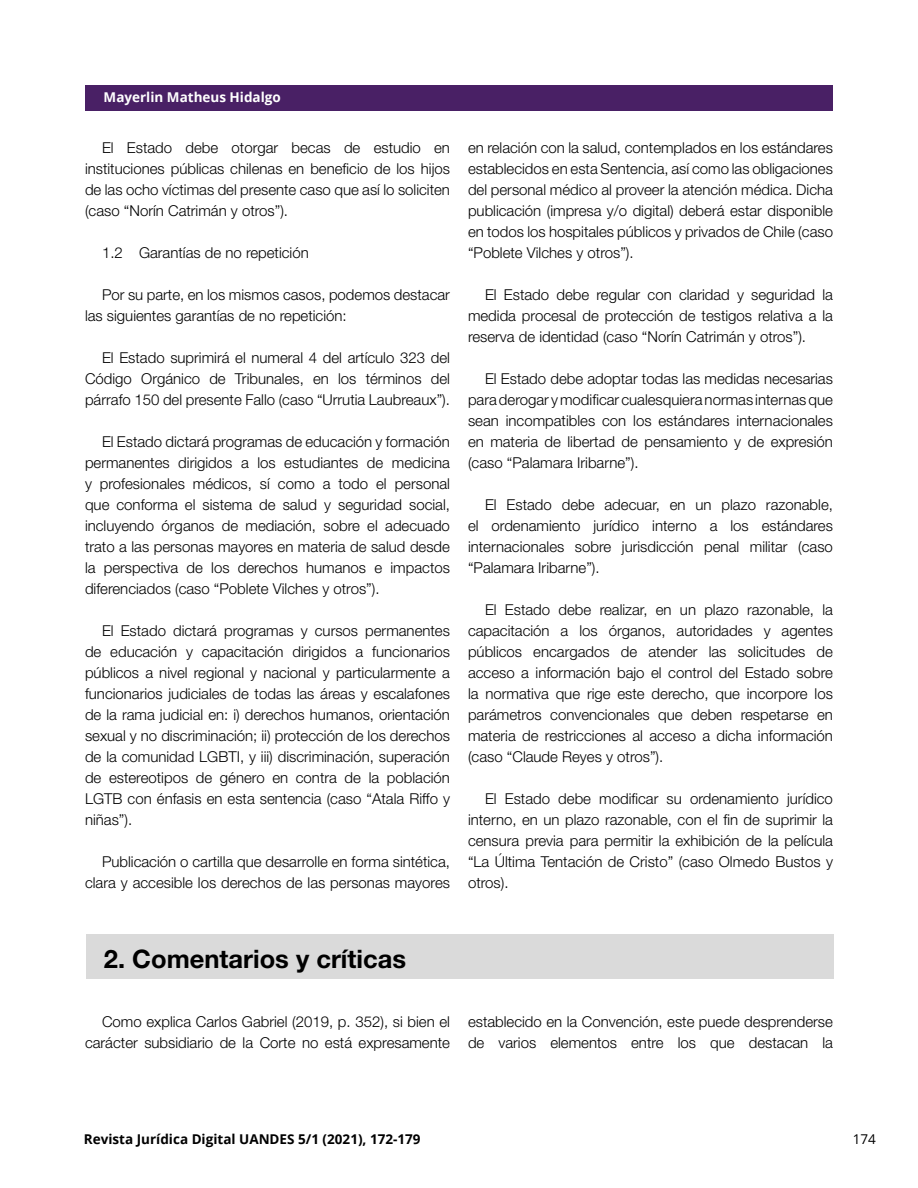
<style>
.page{position:relative;width:918px;height:1188px;background:#fff}
.page>*{position:absolute;margin:0;border:0;box-sizing:border-box;transform-origin:0 0}
.t1{font:700 25.5px "Helvetica Neue LT Std";color:#000}
.t2{font:300 15px/21px "Helvetica Neue LT Std";color:#000;text-align:justify}
.t3{font:700 13.5px "Open Sans";color:#000}
.t4{font:700 13.5px "Open Sans";color:#fff}
.t5{font:13.5px "Open Sans";color:#000}
</style>
<div class="page">
<div style="left:85px;top:85px;width:748px;height:26px;background:#492065"></div>
<div style="left:86px;top:934px;width:747px;height:45px;background:#dadada"></div>
<p class="t4" style="left:104px;top:88px;width:179px">Mayerlin Matheus Hidalgo</p>
<p class="t2" style="left:85px;top:136px;width:366px;text-indent:17px">El Estado debe otorgar becas de estudio en instituciones públicas chilenas en beneficio de los hijos de las ocho víctimas del presente caso que así lo soliciten (caso “Norín Catrimán y otros”).</p>
<p class="t2" style="left:102px;top:241px;width:208px">1.2 Garantías de no repetición</p>
<p class="t2" style="left:85px;top:283px;width:367px;text-indent:17px">Por su parte, en los mismos casos, podemos destacar las siguientes garantías de no repetición:</p>
<p class="t2" style="left:85px;top:346px;width:366px;text-indent:17px">El Estado suprimirá el numeral 4 del artículo 323 del Código Orgánico de Tribunales, en los términos del párrafo 150 del presente Fallo (caso “Urrutia Laubreaux”).</p>
<p class="t2" style="left:85px;top:430px;width:367px;text-indent:17px">El Estado dictará programas de educación y formación permanentes dirigidos a los estudiantes de medicina y profesionales médicos, sí como a todo el personal que conforma el sistema de salud y seguridad social, incluyendo órganos de mediación, sobre el adecuado trato a las personas mayores en materia de salud desde la perspectiva de los derechos humanos e impactos diferenciados (caso “Poblete Vilches y otros”).</p>
<p class="t2" style="left:85px;top:619px;width:367px;text-indent:17px">El Estado dictará programas y cursos permanentes de educación y capacitación dirigidos a funcionarios públicos a nivel regional y nacional y particularmente a funcionarios judiciales de todas las áreas y escalafones de la rama judicial en: i) derechos humanos, orientación sexual y no discriminación; ii) protección de los derechos de la comunidad LGBTI, y iii) discriminación, superación de estereotipos de género en contra de la población LGTB con énfasis en esta sentencia (caso “Atala Riffo y niñas”).</p>
<p class="t2" style="left:85px;top:850px;width:366px;text-align:right">Publicación o cartilla que desarrolle en forma sintética, clara y accesible los derechos de las personas mayores</p>
<p class="t2" style="left:468px;top:136px;width:367px">en relación con la salud, contemplados en los estándares establecidos en esta Sentencia, así como las obligaciones del personal médico al proveer la atención médica. Dicha publicación (impresa y/o digital) deberá estar disponible en todos los hospitales públicos y privados de Chile (caso “Poblete Vilches y otros”).</p>
<p class="t2" style="left:468px;top:283px;width:367px;text-indent:17px">El Estado debe regular con claridad y seguridad la medida procesal de protección de testigos relativa a la reserva de identidad (caso “Norín Catrimán y otros”).</p>
<p class="t2" style="left:468px;top:367px;width:366px;text-indent:17px">El Estado debe adoptar todas las medidas necesarias para derogar y modificar cualesquiera normas internas que sean incompatibles con los estándares internacionales en materia de libertad de pensamiento y de expresión (caso “Palamara Iribarne”).</p>
<p class="t2" style="left:468px;top:493px;width:366px;text-indent:17px">El Estado debe adecuar, en un plazo razonable, el ordenamiento jurídico interno a los estándares internacionales sobre jurisdicción penal militar (caso “Palamara Iribarne”).</p>
<p class="t2" style="left:468px;top:598px;width:366px;text-indent:17px">El Estado debe realizar, en un plazo razonable, la capacitación a los órganos, autoridades y agentes públicos encargados de atender las solicitudes de acceso a información bajo el control del Estado sobre la normativa que rige este derecho, que incorpore los parámetros convencionales que deben respetarse en materia de restricciones al acceso a dicha información (caso “Claude Reyes y otros”).</p>
<p class="t2" style="left:468px;top:787px;width:366px;text-indent:17px">El Estado debe modificar su ordenamiento jurídico interno, en un plazo razonable, con el fin de suprimir la censura previa para permitir la exhibición de la película “La Última Tentación de Cristo” (caso Olmedo Bustos y otros).</p>
<h1 class="t1" style="left:104px;top:943px;width:304px">2. Comentarios y críticas</h1>
<p class="t2" style="left:85px;top:1010px;width:366px;text-align:right">Como explica Carlos Gabriel (2019, p. 352), si bien el carácter subsidiario de la Corte no está expresamente</p>
<p class="t2" style="left:468px;top:1010px;width:366px">establecido en la Convención, este puede desprenderse de varios elementos entre los que destacan la</p>
<p class="t3" style="left:84px;top:1130px;width:338px">Revista Jurídica Digital UANDES 5/1 (2021), 172-179</p>
<p class="t5" style="left:853px;top:1130px;width:25px">174</p>
</div>
